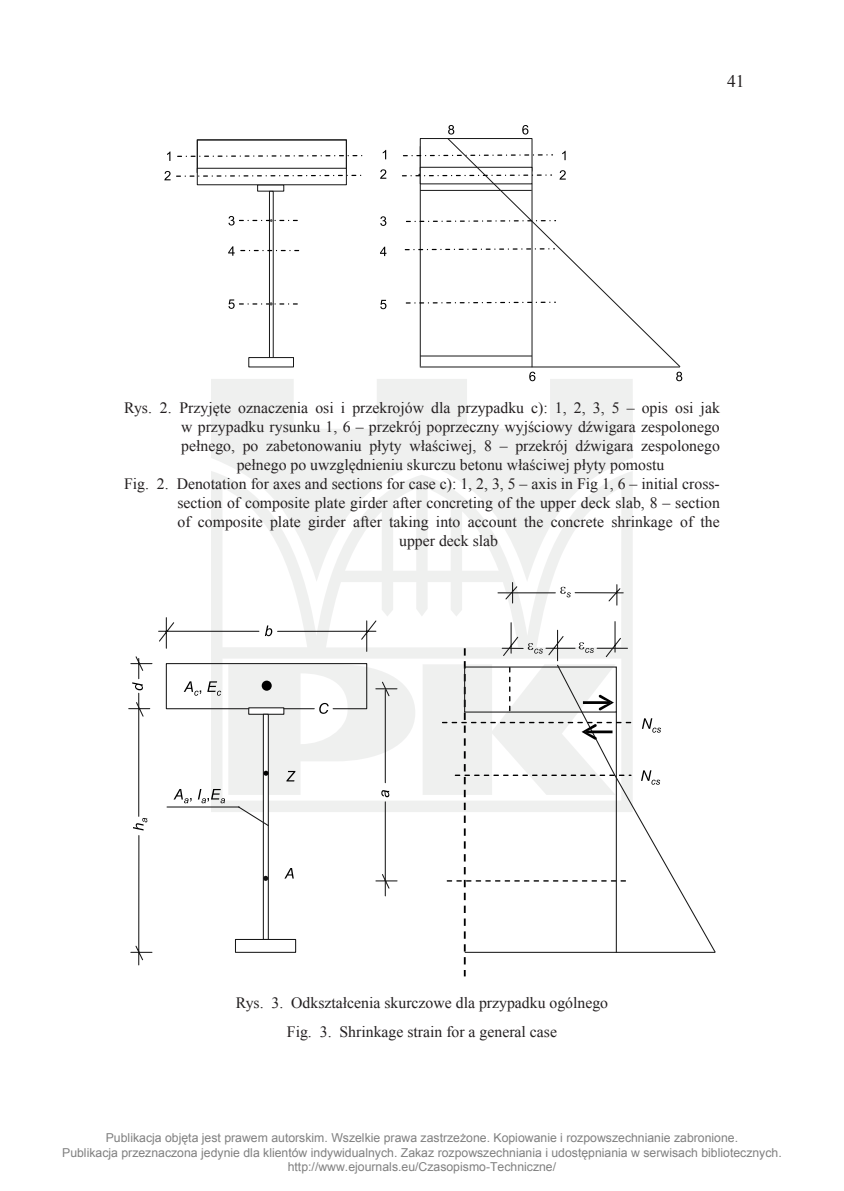
<style>
.page{position:relative;width:844px;height:1191px;background:#fff}
.page>*{position:absolute;margin:0;border:0;box-sizing:border-box;transform-origin:0 0}
.t1{font:17.5px "Times New Roman";color:#231f20}
.S16_5_11_5_5{font:15.75px "Times New Roman";color:#231f20}
.S17_75_12_75_5_ang{font:15.75px "Times New Roman";color:#231f20}
.Rys__srodek_-_pol{font:15.75px "Times New Roman";color:#231f20}
.Rys__środek_ang{font:15.75px "Times New Roman";color:#231f20}
.t2{font:12.25px/14.7px "Arial";color:#808080;text-align:center}
</style>
<div class="page">
<svg style="left:211px;top:379px;width:421px;height:433px;fill:#eff0ef"></svg>
<div style="left:197px;top:139px;width:150px;height:34px;border:1px solid #171717"></div>
<svg style="left:257px;top:184px;width:27px;height:8px"></svg>
<svg style="left:269px;top:191px;width:4px;height:166px"></svg>
<div style="left:248px;top:357px;width:46px;height:10px;background:#fff;border:1px solid #171717"></div>
<hr style="left:419px;top:146px;width:1px;height:220px;background:#171717">
<div style="left:419px;top:138px;width:113px;height:34px;background:#fff;border:1px solid #171717"></div>
<hr style="left:419px;top:366px;width:260px;height:1px;background:#171717">
<div style="left:197px;top:168px;width:150px;height:17px;background:#fff;border:1px solid #171717"></div>
<hr style="left:420px;top:355px;width:112px;height:1px;background:#171717">
<hr style="left:420px;top:190px;width:111px;height:1px;background:#171717">
<svg style="left:404px;top:248px;width:42px;height:2px"></svg>
<svg style="left:405px;top:302px;width:38px;height:1px"></svg>
<svg style="left:406px;top:220px;width:37px;height:2px"></svg>
<svg style="left:177px;top:155px;width:185px;height:2px"></svg>
<svg style="left:176px;top:175px;width:185px;height:2px"></svg>
<svg style="left:403px;top:154px;width:43px;height:2px"></svg>
<div style="left:419px;top:167px;width:113px;height:17px;background:#fff;border:1px solid #171717"></div>
<svg style="left:402px;top:172px;width:44px;height:4px"></svg>
<svg style="left:240px;top:250px;width:59px;height:1px"></svg>
<svg style="left:446px;top:138px;width:235px;height:230px"></svg>
<svg style="left:228px;top:246px;width:6px;height:10px"></svg>
<svg style="left:380px;top:247px;width:6px;height:9px"></svg>
<svg style="left:380px;top:300px;width:6px;height:9px"></svg>
<svg style="left:522px;top:125px;width:6px;height:10px"></svg>
<svg style="left:676px;top:372px;width:6px;height:9px"></svg>
<svg style="left:380px;top:216px;width:6px;height:10px"></svg>
<svg style="left:448px;top:125px;width:6px;height:10px"></svg>
<svg style="left:529px;top:372px;width:6px;height:9px"></svg>
<svg style="left:167px;top:151px;width:3px;height:10px"></svg>
<svg style="left:382px;top:150px;width:4px;height:9px"></svg>
<svg style="left:562px;top:151px;width:3px;height:9px"></svg>
<svg style="left:164px;top:171px;width:6px;height:9px"></svg>
<svg style="left:380px;top:169px;width:6px;height:10px"></svg>
<svg style="left:559px;top:170px;width:6px;height:10px"></svg>
<svg style="left:228px;top:216px;width:70px;height:9px"></svg>
<svg style="left:228px;top:299px;width:70px;height:10px"></svg>
<svg style="left:211px;top:581px;width:410px;height:10px"></svg>
<svg style="left:130px;top:656px;width:256px;height:310px"></svg>
<svg style="left:263px;top:875px;width:5px;height:6px"></svg>
<svg style="left:463px;top:970px;width:2px;height:6px"></svg>
<svg style="left:158px;top:617px;width:8px;height:32px"></svg>
<svg style="left:128px;top:701px;width:23px;height:16px"></svg>
<svg style="left:133px;top:818px;width:14px;height:12px"></svg>
<svg style="left:132px;top:682px;width:11px;height:8px"></svg>
<svg style="left:375px;top:808px;width:23px;height:81px"></svg>
<svg style="left:284px;top:868px;width:10px;height:10px"></svg>
<svg style="left:237px;top:808px;width:33px;height:19px"></svg>
<svg style="left:166px;top:591px;width:458px;height:217px"></svg>
<svg style="left:207px;top:681px;width:14px;height:14px"></svg>
<svg style="left:184px;top:681px;width:17px;height:14px"></svg>
<svg style="left:319px;top:703px;width:9px;height:11px"></svg>
<svg style="left:560px;top:587px;width:10px;height:10px"></svg>
<svg style="left:442px;top:629px;width:274px;height:335px"></svg>
<h1 class="t1" style="left:727px;top:69px;width:19px">41</h1>
<p class="S16_5_11_5_5" style="left:124px;top:397px;width:597px">Rys. 2. Przyjęte oznaczenia osi i przekrojów dla przypadku c): 1, 2, 3, 5 – opis osi jak</p>
<p class="S16_5_11_5_5" style="left:181px;top:416px;width:540px">w przypadku rysunku 1, 6 – przekrój poprzeczny wyjściowy dźwigara zespolonego</p>
<p class="S16_5_11_5_5" style="left:181px;top:435px;width:540px">pełnego, po zabetonowaniu płyty właściwej, 8 – przekrój dźwigara zespolonego</p>
<p class="S16_5_11_5_5" style="left:237px;top:454px;width:429px">pełnego po uwzględnieniu skurczu betonu właściwej płyty pomostu</p>
<p class="S17_75_12_75_5_ang" style="left:124px;top:473px;width:597px">Fig. 2. Denotation for axes and sections for case c): 1, 2, 3, 5 – axis in Fig 1, 6 – initial cross-</p>
<p class="S17_75_12_75_5_ang" style="left:177px;top:492px;width:543px">section of composite plate girder after concreting of the upper deck slab, 8 – section</p>
<p class="S17_75_12_75_5_ang" style="left:177px;top:511px;width:543px">of composite plate girder after taking into account the concrete shrinkage of the</p>
<p class="S17_75_12_75_5_ang" style="left:399px;top:530px;width:100px">upper deck slab</p>
<p class="Rys__srodek_-_pol" style="left:236px;top:992px;width:374px">Rys. 3. Odkształcenia skurczowe dla przypadku ogólnego</p>
<p class="Rys__środek_ang" style="left:287px;top:1021px;width:271px">Fig. 3. Shrinkage strain for a general case</p>
<p class="t2" style="left:62px;top:1130px;width:721px">Publikacja objęta jest prawem autorskim. Wszelkie prawa zastrzeżone. Kopiowanie i rozpowszechnianie zabronione.<br>Publikacja przeznaczona jedynie dla klientów indywidualnych. Zakaz rozpowszechniania i udostępniania w serwisach bibliotecznych. http://www.ejournals.eu/Czasopismo-Techniczne/</p>
</div>
